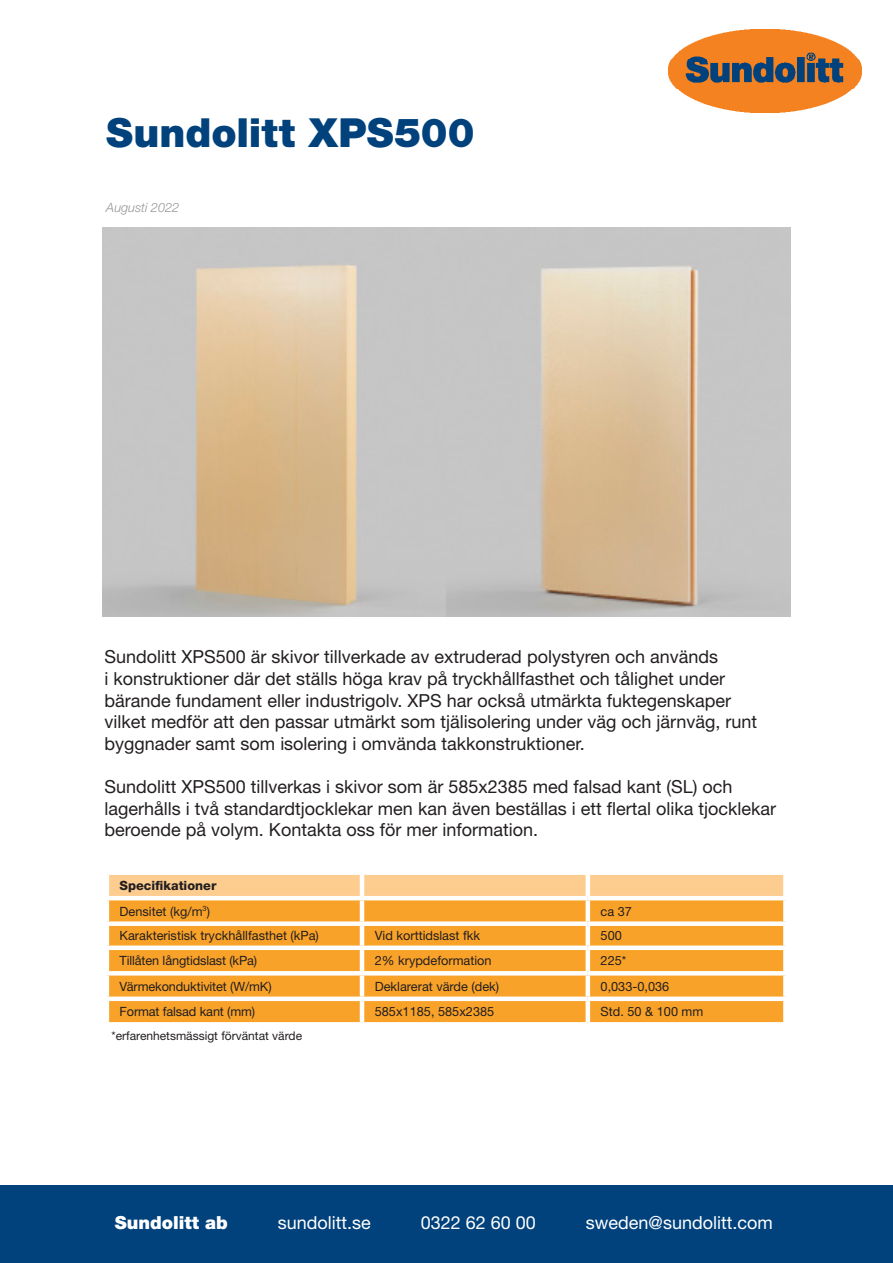
<style>
.page{position:relative;width:893px;height:1263px;background:#fff}
.page>*{position:absolute;margin:0;border:0;box-sizing:border-box;transform-origin:0 0}
.t1{font:900 40.2px "Helvetica Neue LT Std";color:#01427c}
.t2{font:18px/21.6px "Helvetica Neue LT Std";color:#231f20}
.t3{font:18px "Helvetica Neue LT Std";color:#fff}
.t4{font:900 18px "Helvetica Neue LT Std";color:#fff}
.t5{font:12.75px "Helvetica Neue LT Std";color:#231f20}
.t6{font:800 12.75px "Helvetica Neue LT Std";color:#231f20}
.t7{font:italic 300 12.75px "Helvetica Neue LT Std";color:#939598}
.t8{font:12px "Helvetica Neue LT Std";color:#231f20}
</style>
<div class="page">
<div style="left:0;top:1185px;width:893px;height:78px;background:#01427c"></div>
<div style="left:109px;top:875px;width:674px;height:21px;background:#fdcd90"></div>
<div style="left:109px;top:900px;width:674px;height:122px;background:#f9a229"></div>
<hr style="left:360px;top:875px;width:4px;height:21px;background:#fff">
<hr style="left:586px;top:875px;width:4px;height:21px;background:#fff">
<hr style="left:360px;top:900px;width:4px;height:21px;background:#fff">
<hr style="left:586px;top:900px;width:4px;height:21px;background:#fff">
<div style="left:105px;top:921px;width:257px;height:5px;background:#fff"></div>
<div style="left:362px;top:921px;width:226px;height:5px;background:#fff"></div>
<hr style="left:360px;top:926px;width:4px;height:19px;background:#fff">
<div style="left:588px;top:921px;width:200px;height:5px;background:#fff"></div>
<hr style="left:586px;top:926px;width:4px;height:19px;background:#fff">
<div style="left:105px;top:945px;width:257px;height:5px;background:#fff"></div>
<div style="left:362px;top:945px;width:226px;height:5px;background:#fff"></div>
<hr style="left:360px;top:950px;width:4px;height:21px;background:#fff">
<div style="left:588px;top:945px;width:200px;height:5px;background:#fff"></div>
<hr style="left:586px;top:950px;width:4px;height:21px;background:#fff">
<svg style="left:107px;top:971px;width:255px;height:4px"></svg>
<svg style="left:362px;top:971px;width:226px;height:4px"></svg>
<hr style="left:360px;top:975px;width:4px;height:21px;background:#fff">
<svg style="left:588px;top:971px;width:197px;height:4px"></svg>
<hr style="left:586px;top:975px;width:4px;height:21px;background:#fff">
<div style="left:105px;top:996px;width:257px;height:5px;background:#fff"></div>
<div style="left:362px;top:996px;width:226px;height:5px;background:#fff"></div>
<hr style="left:360px;top:1001px;width:4px;height:21px;background:#fff">
<div style="left:588px;top:996px;width:200px;height:5px;background:#fff"></div>
<hr style="left:586px;top:1001px;width:4px;height:21px;background:#fff">
<svg style="left:107px;top:1022px;width:255px;height:1px"></svg>
<svg style="left:362px;top:1022px;width:226px;height:3px"></svg>
<svg style="left:588px;top:1022px;width:197px;height:1px"></svg>
<img style="left:102px;top:228px;width:689px;height:389px">
<img style="left:669px;top:29px;width:192px;height:83px">
<p class="t1" style="left:106px;top:108px;width:370px">Sundolitt XPS500</p>
<p class="t7" style="left:106px;top:200px;width:74px">Augusti 2022</p>
<p class="t2" style="left:105px;top:646px;width:654px">Sundolitt XPS500 är skivor tillverkade av extruderad polystyren och används<br>i konstruktioner där det ställs höga krav på tryckhållfasthet och tålighet under bärande fundament eller industrigolv. XPS har också utmärkta fuktegenskaper vilket medför att den passar utmärkt som tjälisolering under väg och järnväg, runt byggnader samt som isolering i omvända takkonstruktioner.</p>
<p class="t2" style="left:105px;top:776px;width:673px">Sundolitt XPS500 tillverkas i skivor som är 585x2385 med falsad kant (SL) och lagerhålls i två standardtjocklekar men kan även beställas i ett flertal olika tjocklekar beroende på volym. Kontakta oss för mer information.</p>
<p class="t6" style="left:120px;top:878px;width:98px">Specifikationer</p>
<p class="t5" style="left:120px;top:903px;width:92px">Densitet (kg/m<sup>3</sup>)</p>
<p class="t5" style="left:601px;top:903px;width:33px">ca 37</p>
<p class="t5" style="left:120px;top:928px;width:201px">Karakteristisk tryckhållfasthet (kPa)</p>
<p class="t5" style="left:375px;top:928px;width:107px">Vid korttidslast fkk</p>
<p class="t5" style="left:601px;top:928px;width:23px">500</p>
<p class="t5" style="left:120px;top:953px;width:139px">Tillåten långtidslast (kPa)</p>
<p class="t5" style="left:375px;top:953px;width:118px">2% krypdeformation</p>
<p class="t5" style="left:601px;top:953px;width:27px">225*</p>
<p class="t5" style="left:120px;top:978px;width:153px">Värmekonduktivitet (W/mK)</p>
<p class="t5" style="left:375px;top:978px;width:126px">Deklarerat värde (dek)</p>
<p class="t5" style="left:601px;top:978px;width:70px">0,033-0,036</p>
<p class="t5" style="left:120px;top:1004px;width:137px">Format falsad kant (mm)</p>
<p class="t5" style="left:375px;top:1004px;width:121px">585x1185, 585x2385</p>
<p class="t5" style="left:601px;top:1004px;width:104px">Std. 50 &amp; 100 mm</p>
<p class="t8" style="left:112px;top:1028px;width:192px">*erfarenhetsmässigt förväntat värde</p>
<p class="t4" style="left:115px;top:1211px;width:115px">Sundolitt ab</p>
<p class="t3" style="left:278px;top:1211px;width:95px">sundolitt.se</p>
<p class="t3" style="left:421px;top:1211px;width:117px">0322 62 60 00</p>
<p class="t3" style="left:586px;top:1211px;width:188px">sweden@sundolitt.com</p>
</div>
